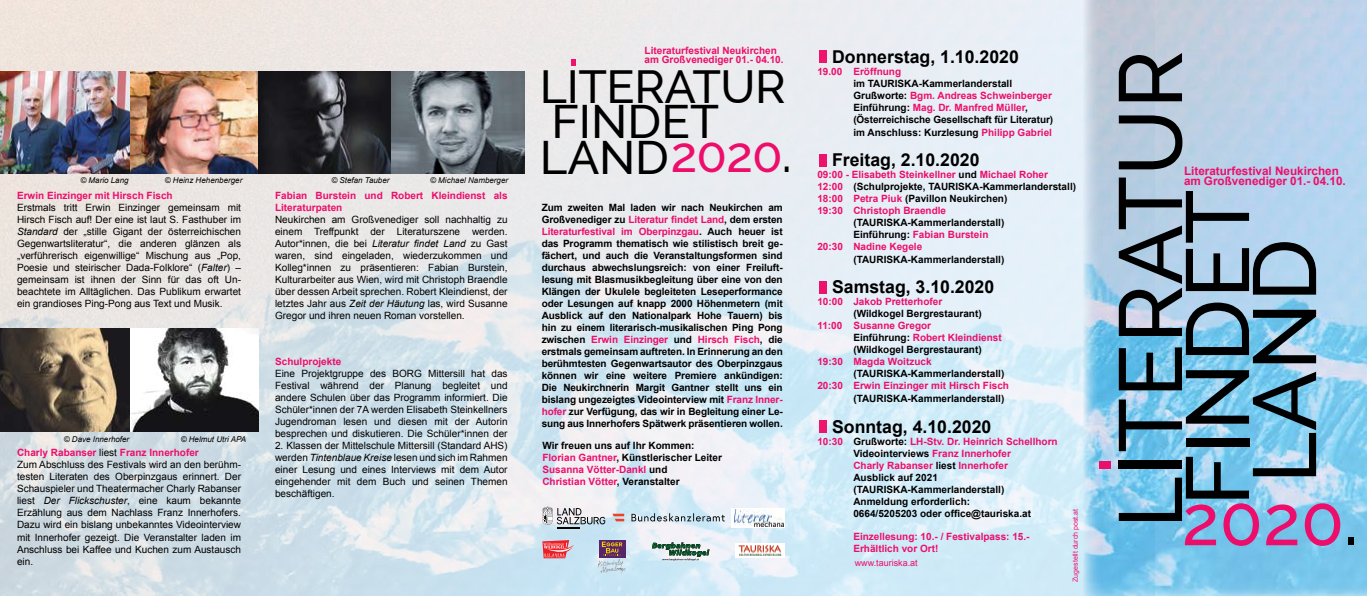
<style>
.page{position:relative;width:1367px;height:596px;background:#fff}
.page>*{position:absolute;margin:0;border:0;box-sizing:border-box;transform-origin:0 0}
.t1{font:500 106.3px "Raleway";color:#ed0e6b}
.t2{font:500 89px/67px "Raleway";color:#000}
.t3{font:500 70.1px "Raleway";color:#ed0e6b}
.t4{font:500 47.1px/35.5px "Raleway";color:#000}
.t5{font:500 46.5px "Raleway";letter-spacing:-.01em;color:#000}
.t6{font:700 17.7px "Arial";color:#000}
.t7{font:700 11.7px/9.7px "Arial";color:#ed0e6b}
.t8{font:10px/12px "Arial";color:#000;text-align:justify}
.t9{font:700 10px/12px "Arial";color:#000}
.t10{font:700 10px/12px "Arial";color:#ed0e6b}
.t11{font:9px "Arial";color:#ed0e6b}
.t12{font:italic 8px "Arial";color:#000}
.t13{font:7px "Arial";color:#ed0e6b}
.s1{font-style:italic}
.s2{font-weight:700;color:#ed0e6b}
.s3{font-size:49.7px;color:#ed0e6b}
.s4{font-size:49.7px}
.s5{color:#ed0e6b}
.s6{color:#000}
</style>
<div class="page">
<img style="left:0;top:0;width:1083px;height:595px">
<div style="left:819px;top:50px;width:8px;height:13px;background:#ed156c"></div>
<div style="left:819px;top:154px;width:8px;height:13px;background:#ed136c"></div>
<div style="left:819px;top:281px;width:8px;height:12px;background:#ed136c"></div>
<div style="left:819px;top:420px;width:8px;height:13px;background:#ed156c"></div>
<img style="left:1083px;top:0;width:283px;height:595px">
<svg style="left:571px;top:59px;width:4px;height:6px"></svg>
<img style="left:129px;top:71px;width:129px;height:103px">
<img style="left:129px;top:328px;width:129px;height:103px">
<img style="left:0;top:71px;width:129px;height:103px">
<svg style="left:0;top:328px;width:129px;height:103px"></svg>
<svg style="left:258px;top:71px;width:133px;height:103px;fill:#1d1c21"></svg>
<svg style="left:391px;top:71px;width:133px;height:103px"></svg>
<svg style="left:631px;top:513px;width:93px;height:8px"></svg>
<svg style="left:612px;top:513px;width:12px;height:8px"></svg>
<hr style="left:557px;top:526px;width:22px;height:2px;background:#000">
<svg style="left:542px;top:506px;width:63px;height:18px"></svg>
<div style="left:731px;top:508px;width:53px;height:19px;background:#fff"></div>
<img style="left:734px;top:509px;width:49px;height:17px">
<svg style="left:652px;top:542px;width:57px;height:18px"></svg>
<svg style="left:542px;top:539px;width:31px;height:19px"></svg>
<img style="left:735px;top:543px;width:49px;height:13px">
<svg style="left:598px;top:539px;width:27px;height:18px"></svg>
<svg style="left:602px;top:541px;width:20px;height:14px"></svg>
<img style="left:599px;top:559px;width:26px;height:14px">
<p class="t12" style="left:80px;top:175px;width:50px">© Mario Lang</p>
<p class="t12" style="left:165px;top:175px;width:79px">© Heinz Hehenberger</p>
<p class="t10" style="left:17px;top:189px;width:157px">Erwin Einzinger mit Hirsch Fisch</p>
<p class="t8" style="left:17px;top:201px;width:225px">Erstmals tritt Erwin Einzinger gemeinsam mit Hirsch Fisch auf! Der eine ist laut S. Fasthuber im <span class="s1">Standard</span> der „stille Gigant der österreichischen Gegenwartsliteratur“, die anderen glänzen als „verführerisch eigenwillige“ Mischung aus „Pop, Poesie und steirischer Dada-Folklore“ (<span class="s1">Falter</span>) – gemeinsam ist ihnen der Sinn für das oft Un&shy;beachtete im Alltäglichen. Das Publikum erwartet ein grandioses Ping-Pong aus Text und Musik.</p>
<p class="t12" style="left:64px;top:433px;width:67px">© Dave Innerhofer</p>
<p class="t12" style="left:181px;top:433px;width:67px">© Helmut Utri APA</p>
<p class="t8" style="left:17px;top:446px;width:225px;text-align:left"><span class="s2">Charly Rabanser</span> liest <span class="s2">Franz Innerhofer<br></span>Zum Abschluss des Festivals wird an den berühm&shy;testen Literaten des Oberpinzgaus erinnert. Der Schauspieler und Theatermacher Charly Rabanser liest <span class="s1">Der Flickschuster</span>, eine kaum bekannte Erzählung aus dem Nachlass Franz Innerhofers.<br>Dazu wird ein bislang unbekanntes Videointerview mit Innerhofer gezeigt. Die Veranstalter laden im Anschluss bei Kaffee und Kuchen zum Austausch ein.</p>
<p class="t12" style="left:331px;top:175px;width:60px">© Stefan Tauber</p>
<p class="t12" style="left:430px;top:175px;width:79px">© Michael Namberger</p>
<p class="t10" style="left:275px;top:189px;width:234px">Fabian Burstein und Robert Kleindienst als<br>Literaturpaten</p>
<p class="t8" style="left:275px;top:213px;width:234px">Neukirchen am Großvenediger soll nachhaltig zu einem Treffpunkt der Literaturszene werden.<br>Autor*innen, die bei <span class="s1">Literatur findet Land</span> zu Gast waren, sind eingeladen, wiederzukommen und Kolleg*innen zu präsentieren: Fabian Burstein, Kulturarbeiter aus Wien, wird mit Christoph Braendle über dessen Arbeit sprechen. Robert Kleindienst, der letztes Jahr aus <span class="s1">Zeit der Häutung</span> las, wird Susanne Gregor und ihren neuen Roman vorstellen.</p>
<p class="t10" style="left:275px;top:355px;width:68px">Schulprojekte</p>
<p class="t8" style="left:275px;top:367px;width:234px">Eine Projektgruppe des BORG Mittersill hat das Festival während der Planung begleitet und andere Schulen über das Programm informiert. Die Schüler*innen der 7A werden Elisabeth Steinkellners Jugendroman lesen und diesen mit der Autorin besprechen und diskutieren. Die Schüler*innen der</p>
<p class="t8" style="left:275px;top:439px;width:234px">2. Klassen der Mittelschule Mittersill (Standard AHS) werden <span class="s1">Tintenblaue Kreise</span> lesen und sich im Rahmen einer Lesung und eines Interviews mit dem Autor eingehender mit dem Buch und seinen Themen beschäftigen.</p>
<p class="t10" style="left:644px;top:47px;width:140px;line-height:8.1px">Literaturfestival Neukirchen am Großvenediger 01.- 04.10.</p>
<h3 class="t5" style="left:540px;top:59px;width:248px">LITERATUR</h3>
<h3 class="t4" style="left:540px;top:104px;width:253px">FINDET<br>LAND<span class="s3">2020</span><span class="s4">.</span></h3>
<p class="t9" style="left:541px;top:201px;width:242px;text-align:justify">Zum zweiten Mal laden wir nach Neukirchen am Großvenediger zu <span class="s5">Literatur findet Land</span>, dem ersten <span class="s5">Literaturfestival im Oberpinzgau</span>. Auch heuer ist das Programm thematisch wie stilistisch breit ge&shy;fächert, und auch die Veranstaltungsformen sind durchaus abwechslungsreich: von einer Freiluft&shy;lesung mit Blasmusikbegleitung über eine von den Klängen der Ukulele begleiteten Leseperformance oder Lesungen auf knapp 2000 Höhenmetern (mit Ausblick auf den Nationalpark Hohe Tauern) bis hin zu einem literarisch-musikalischen Ping Pong zwischen <span class="s5">Erwin Einzinger</span> und <span class="s5">Hirsch Fisch</span>, die erstmals gemeinsam auftreten. In Erinnerung an den berühmtesten Gegenwartsautor des Oberpinzgaus können wir eine weitere Premiere ankündigen:<br>Die Neukirchnerin Margit Gantner stellt uns ein bislang ungezeigtes Videointerview mit <span class="s5">Franz Inner&shy;hofer</span> zur Verfügung, das wir in Begleitung einer Le&shy;sung aus Innerhofers Spätwerk präsentieren wollen.</p>
<p class="t9" style="left:542px;top:440px;width:181px">Wir freuen uns auf Ihr Kommen:<br><span class="s5">Florian Gantner</span>, Künstlerischer Leiter<br><span class="s5">Susanna Vötter-Dankl</span> und<br><span class="s5">Christian Vötter</span>, Veranstalter</p>
<h3 class="t6" style="left:832px;top:45px;width:188px">Donnerstag, 1.10.2020</h3>
<p class="t10" style="left:817px;top:65px;width:85px">19.00 Eröffnung</p>
<p class="t9" style="left:853px;top:77px;width:201px">im TAURISKA-Kammerlanderstall Grußworte: <span class="s5">Bgm. Andreas Schweinberger </span>Einführung: <span class="s5">Mag. Dr. Manfred Müller</span>, (Österreichische Gesellschaft für Literatur)</p>
<p class="t9" style="left:853px;top:126px;width:200px">im Anschluss: Kurzlesung <span class="s5">Philipp Gabriel</span></p>
<h3 class="t6" style="left:832px;top:148px;width:149px">Freitag, 2.10.2020</h3>
<p class="t10" style="left:817px;top:169px;width:260px">09:00 - Elisabeth Steinkellner <span class="s6">und</span> Michael Roher 12:00 <span class="s6">(Schulprojekte, TAURISKA-Kammerlanderstall)<br></span>18:00 Petra Piuk <span class="s6">(Pavillon Neukirchen)<br></span>19:30 Christoph Braendle</p>
<p class="t9" style="left:853px;top:217px;width:152px">(TAURISKA-Kammerlanderstall)</p>
<p class="t10" style="left:853px;top:229px;width:136px"><span class="s6">Einführung:</span> Fabian Burstein</p>
<p class="t10" style="left:817px;top:241px;width:106px">20:30 Nadine Kegele</p>
<p class="t9" style="left:853px;top:254px;width:152px">(TAURISKA-Kammerlanderstall)</p>
<h3 class="t6" style="left:832px;top:275px;width:164px">Samstag, 3.10.2020</h3>
<p class="t10" style="left:817px;top:296px;width:126px">10:00 Jakob Pretterhofer</p>
<p class="t9" style="left:853px;top:308px;width:130px">(Wildkogel Bergrestaurant)</p>
<p class="t9" style="left:853px;top:320px;width:150px;text-indent:-36px"><span class="s5">11:00 Susanne Gregor<br></span>Einführung: <span class="s5">Robert Kleindienst </span>(Wildkogel Bergrestaurant)</p>
<p class="t10" style="left:817px;top:356px;width:116px">19:30 Magda Woitzuck</p>
<p class="t9" style="left:853px;top:368px;width:152px">(TAURISKA-Kammerlanderstall)</p>
<p class="t10" style="left:817px;top:380px;width:193px">20:30 Erwin Einzinger mit Hirsch Fisch</p>
<p class="t9" style="left:853px;top:393px;width:152px">(TAURISKA-Kammerlanderstall)</p>
<h3 class="t6" style="left:832px;top:414px;width:161px">Sonntag, 4.10.2020</h3>
<p class="t9" style="left:853px;top:435px;width:206px;text-indent:-36px"><span class="s5">10:30</span> Grußworte: <span class="s5">LH-Stv. Dr. Heinrich Schellhorn </span>Videointerviews <span class="s5">Franz Innerhofer<br>Charly Rabanser</span> liest <span class="s5">Innerhofer<br></span>Ausblick auf 2021 (TAURISKA-Kammerlanderstall)<br>Anmeldung erforderlich:<br>0664/5205203 oder office@tauriska.at</p>
<p class="t10" style="left:853px;top:530px;width:178px">Einzellesung: 10.- / Festivalpass: 15.-<br>Erhältlich vor Ort!</p>
<p class="t11" style="left:854px;top:556px;width:65px">www.tauriska.at</p>
<p class="t13" style="left:1070px;top:581px;width:74px;rotate:-90deg">Zugestellt durch post.at</p>
<h2 class="t2" style="left:1117px;top:528px;width:480px;rotate:-90deg">LITERATUR<br>FINDET<br>LAND</h2>
<p class="t7" style="left:1183px;top:166px;width:163px">Literaturfestival Neukirchen am Großvenediger 01.- 04.10.</p>
<h1 class="t1" style="left:1012px;top:475px;width:23px;rotate:-90deg">.</h1>
<h3 class="t3" style="left:1181px;top:479px;width:178px">2020<span class="s6">.</span></h3>
</div>
